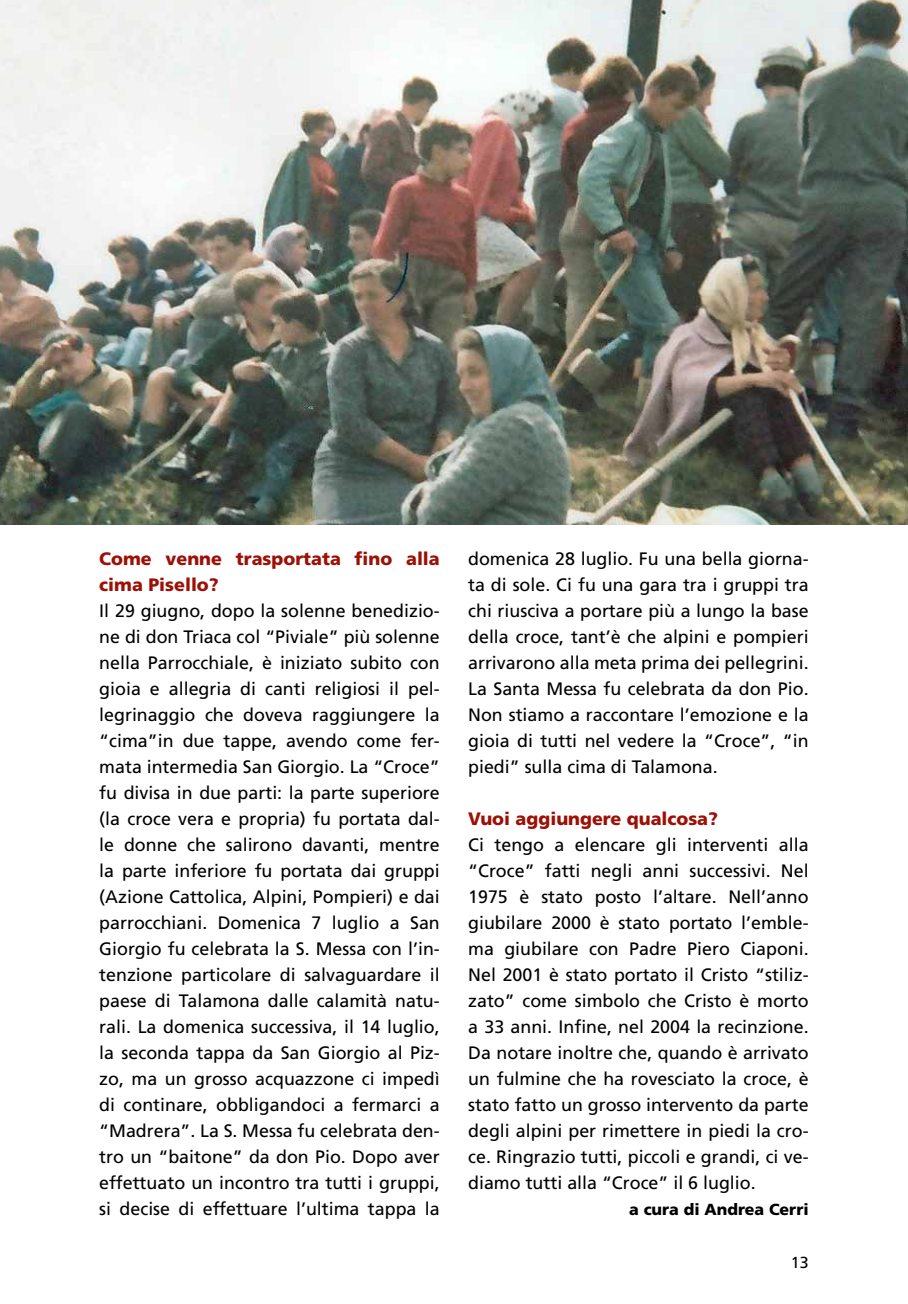
<style>
.page{position:relative;width:908px;height:1304px;background:#fff}
.page>*{position:absolute;margin:0;border:0;box-sizing:border-box;transform-origin:0 0}
.t1{font:18px/26px "Frutiger";color:#000;text-align:justify}
.t2{font:900 18px/26px "Frutiger";color:#9c1006}
.t3{font:900 16px "Frutiger";color:#000}
.t4{font:16px "Frutiger";color:#000}
</style>
<div class="page">
<img style="left:0;top:0;width:907px;height:524px">
<p class="t2" style="left:99px;top:546px;width:342px">Come venne trasportata fino alla cima Pisello?</p>
<p class="t1" style="left:99px;top:598px;width:342px">I l 29 giugno, dopo la solenne benedizio&shy;ne di don Triaca col “Piviale” più solenne nella Parrocchiale, è iniziato subito con gioia e allegria di canti religiosi il pel&shy;legrinaggio che doveva raggiungere la “cima”in due tappe, avendo come fer&shy;mata intermedia San Giorgio. La “Croce” fu divisa in due parti: la parte superiore (la croce vera e propria) fu portata dal&shy;le donne che salirono davanti, mentre la parte inferiore fu portata dai gruppi (Azione Cattolica, Alpini, Pompieri) e dai parrocchiani. Domenica 7 luglio a San Giorgio fu celebrata la S. Messa con l’in&shy;tenzione particolare di salvaguardare il paese di Talamona dalle calamità natu&shy;rali. La domenica successiva, il 14 luglio, la seconda tappa da San Giorgio al Piz&shy;zo, ma un grosso acquazzone ci impedì di continare, obbligandoci a fermarci a “Madrera”. La S. Messa fu celebrata den&shy;tro un “baitone” da don Pio. Dopo aver effettuato un incontro tra tutti i gruppi, si decise di effettuare l’ultima tappa la</p>
<p class="t1" style="left:468px;top:546px;width:342px">domenica 28 luglio. Fu una bella giorna&shy;ta di sole. Ci fu una gara tra i gruppi tra chi riusciva a portare più a lungo la base della croce, tant’è che alpini e pompieri arrivarono alla meta prima dei pellegrini.<br>La Santa M essa fu celebrata da don Pio.<br>Non stiamo a raccontare l’emozione e la gioia di tutti nel vedere la “Croce”, “in piedi” sulla cima di Talamona.</p>
<p class="t2" style="left:468px;top:805px;width:251px">Vuoi aggiungere qualcosa?</p>
<p class="t1" style="left:468px;top:832px;width:342px">Ci tengo a elencare gli interventi alla “Croce” fatti negli anni successivi. Nel 1975 è stato posto l’altare. N ell’anno giubilare 2000 è stato portato l’emble&shy;ma giubilare con Padre Piero Ciaponi.<br>N el 2001 è stato portato il Cristo “stiliz&shy;zato” come simbolo che Cristo è morto a 33 anni. I nfine, nel 2004 la recinzione.<br>Da notare inoltre che, quando è arrivato un fulmine che ha rovesciato la croce, è stato fatto un grosso intervento da parte degli alpini per rimettere in piedi la cro&shy;ce. Ringrazio tutti, piccoli e grandi, ci ve&shy;diamo tutti alla “Croce” il 6 luglio.</p>
<p class="t3" style="left:629px;top:1200px;width:181px">a cura di Andrea Cerri</p>
<p class="t4" style="left:790px;top:1253px;width:19px">13</p>
</div>
